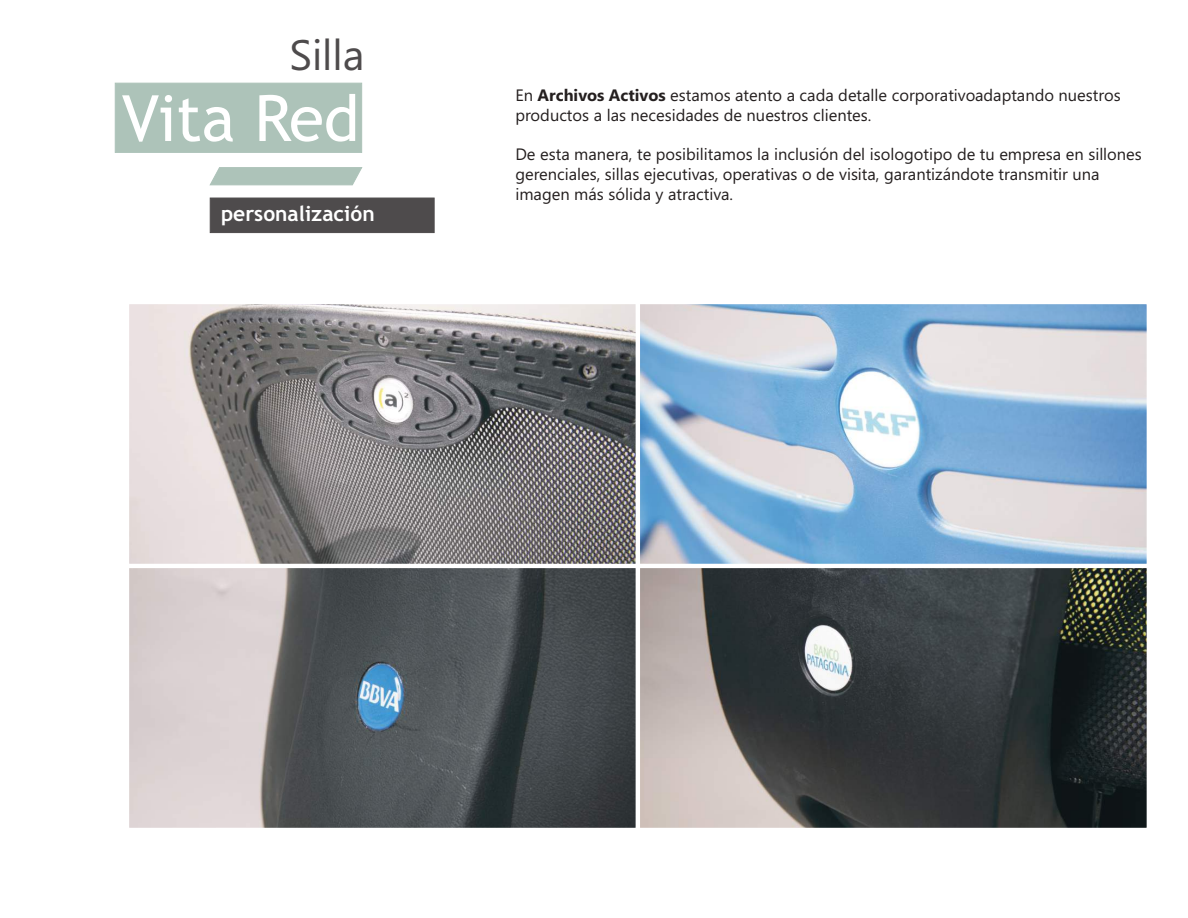
<style>
.page{position:relative;width:1188px;height:918px;background:#fff}
.page>*{position:absolute;margin:0;border:0;box-sizing:border-box;transform-origin:0 0}
.t1{font:63.9px "Trebuchet MS";color:#fff}
.t2{font:42.6px "Segoe UI";color:#4e4b4c}
.t3{font:700 21px "Trebuchet MS";color:#fff}
.t4{font:16.5px/19.8px "Segoe UI";color:#241f1f}
.s1{font-weight:700}
</style>
<div class="page">
<div style="left:210px;top:198px;width:224px;height:35px;background:#4e4b4c"></div>
<img style="left:130px;top:305px;width:1016px;height:522px">
<div style="left:125px;top:300px;width:515px;height:268px;border:4px solid #fff"></div>
<div style="left:125px;top:564px;width:515px;height:268px;border:4px solid #fff"></div>
<div style="left:636px;top:300px;width:515px;height:268px;border:4px solid #fff"></div>
<div style="left:636px;top:564px;width:515px;height:268px;border:4px solid #fff"></div>
<div style="left:115px;top:83px;width:247px;height:70px;background:#adc3b9"></div>
<div style="left:210px;top:167px;width:152px;height:18px;background:#adc3b9"></div>
<h2 class="t2" style="left:289px;top:39px;width:77px">Silla</h2>
<h1 class="t1" style="left:122px;top:94px;width:239px">Vita Red</h1>
<p class="t3" style="left:221px;top:205px;width:155px">personalización</p>
<p class="t4" style="left:515px;top:87px;width:607px">En <span class="s1">Archivos Activos</span> estamos atento a cada detalle corporativoadaptando nuestros productos a las necesidades de nuestros clientes.</p>
<p class="t4" style="left:515px;top:146px;width:628px">De esta manera, te posibilitamos la inclusión del isologotipo de tu empresa en sillones gerenciales, sillas ejecutivas, operativas o de visita, garantizándote transmitir una imagen más sólida y atractiva.</p>
</div>
